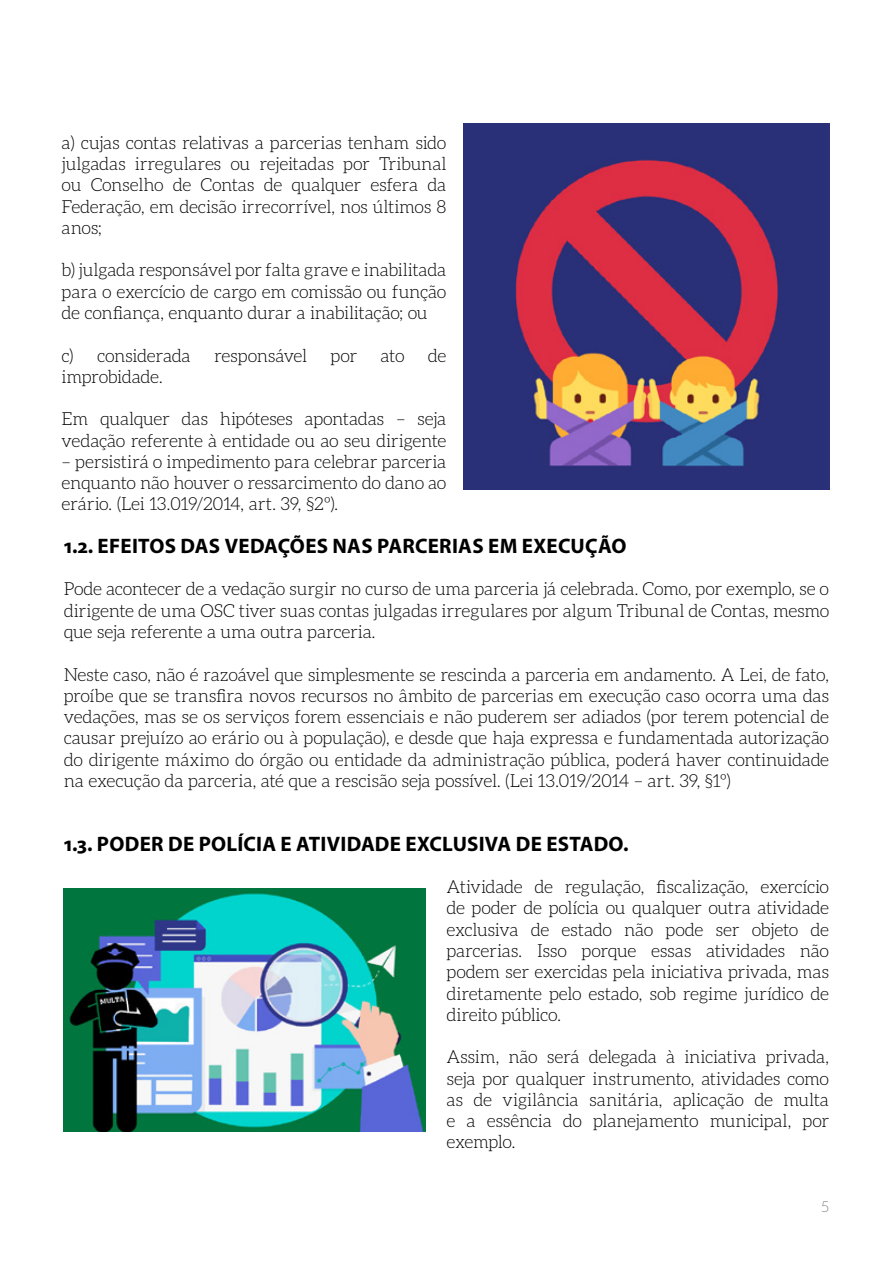
<style>
.page{position:relative;width:893px;height:1276px;background:#fff}
.page>*{position:absolute;margin:0;border:0;box-sizing:border-box;transform-origin:0 0}
.t1{font:700 21px "Myriad Pro";letter-spacing:.01em;color:#000}
.t2{font:300 18px/21.3px "Aleo";letter-spacing:-.02em;color:#000;text-align:justify}
.t3{font:300 15px "Aleo";color:#878787}
</style>
<div class="page">
<img style="left:463px;top:123px;width:366px;height:366px">
<img style="left:64px;top:889px;width:361px;height:242px">
<p class="t2" style="left:62px;top:132px;width:386px">a) cujas contas relativas a parcerias tenham sido julgadas irregulares ou rejeitadas por Tribunal ou Conselho de Contas de qualquer esfera da Federação, em decisão irrecorrível, nos últimos 8 anos;</p>
<p class="t2" style="left:62px;top:259px;width:386px">b) julgada responsável por falta grave e inabilitada para o exercício de cargo em comissão ou função de confiança, enquanto durar a inabilitação; ou</p>
<p class="t2" style="left:62px;top:344px;width:131px">c) considerada</p>
<p class="t2" style="left:214px;top:344px;width:95px">responsável</p>
<p class="t2" style="left:331px;top:344px;width:28px">por</p>
<p class="t2" style="left:381px;top:344px;width:25px">ato</p>
<p class="t2" style="left:428px;top:344px;width:20px">de</p>
<p class="t2" style="left:62px;top:366px;width:103px">improbidade.</p>
<p class="t2" style="left:62px;top:408px;width:386px">Em qualquer das hipóteses apontadas – seja vedação referente à entidade ou ao seu dirigente</p>
<p class="t2" style="left:62px;top:451px;width:386px">– persistirá o impedimento para celebrar parceria enquanto não houver o ressarcimento do dano ao erário. (Lei 13.019/2014, art. 39, §2º).</p>
<p class="t1" style="left:64px;top:532px;width:564px">1.2. EFEITOS DAS VEDAÇÕES NAS PARCERIAS EM EXECUÇÃO</p>
<p class="t2" style="left:64px;top:578px;width:767px">Pode acontecer de a vedação surgir no curso de uma parceria já celebrada. Como, por exemplo, se o dirigente de uma OSC tiver suas contas julgadas irregulares por algum Tribunal de Contas, mesmo que seja referente a uma outra parceria.</p>
<p class="t2" style="left:64px;top:663px;width:767px">Neste caso, não é razoável que simplesmente se rescinda a parceria em andamento. A Lei, de fato, proíbe que se transfira novos recursos no âmbito de parcerias em execução caso ocorra uma das vedações, mas se os serviços forem essenciais e não puderem ser adiados (por terem potencial de causar prejuízo ao erário ou à população), e desde que haja expressa e fundamentada autorização do dirigente máximo do órgão ou entidade da administração pública, poderá haver continuidade na execução da parceria, até que a rescisão seja possível. (Lei 13.019/2014 – art. 39, §1º)</p>
<p class="t1" style="left:64px;top:830px;width:566px">1.3. PODER DE POLÍCIA E ATIVIDADE EXCLUSIVA DE ESTADO.</p>
<p class="t2" style="left:446px;top:876px;width:384px">Atividade de regulação, fiscalização, exercício de poder de polícia ou qualquer outra atividade exclusiva de estado não pode ser objeto de parcerias. Isso porque essas atividades não podem ser exercidas pela iniciativa privada, mas diretamente pelo estado, sob regime jurídico de direito público.</p>
<p class="t2" style="left:446px;top:1046px;width:384px">Assim, não será delegada à iniciativa privada, seja por qualquer instrumento, atividades como as de vigilância sanitária, aplicação de multa e a essência do planejamento municipal, por exemplo.</p>
<p class="t3" style="left:822px;top:1198px;width:9px">5</p>
</div>
